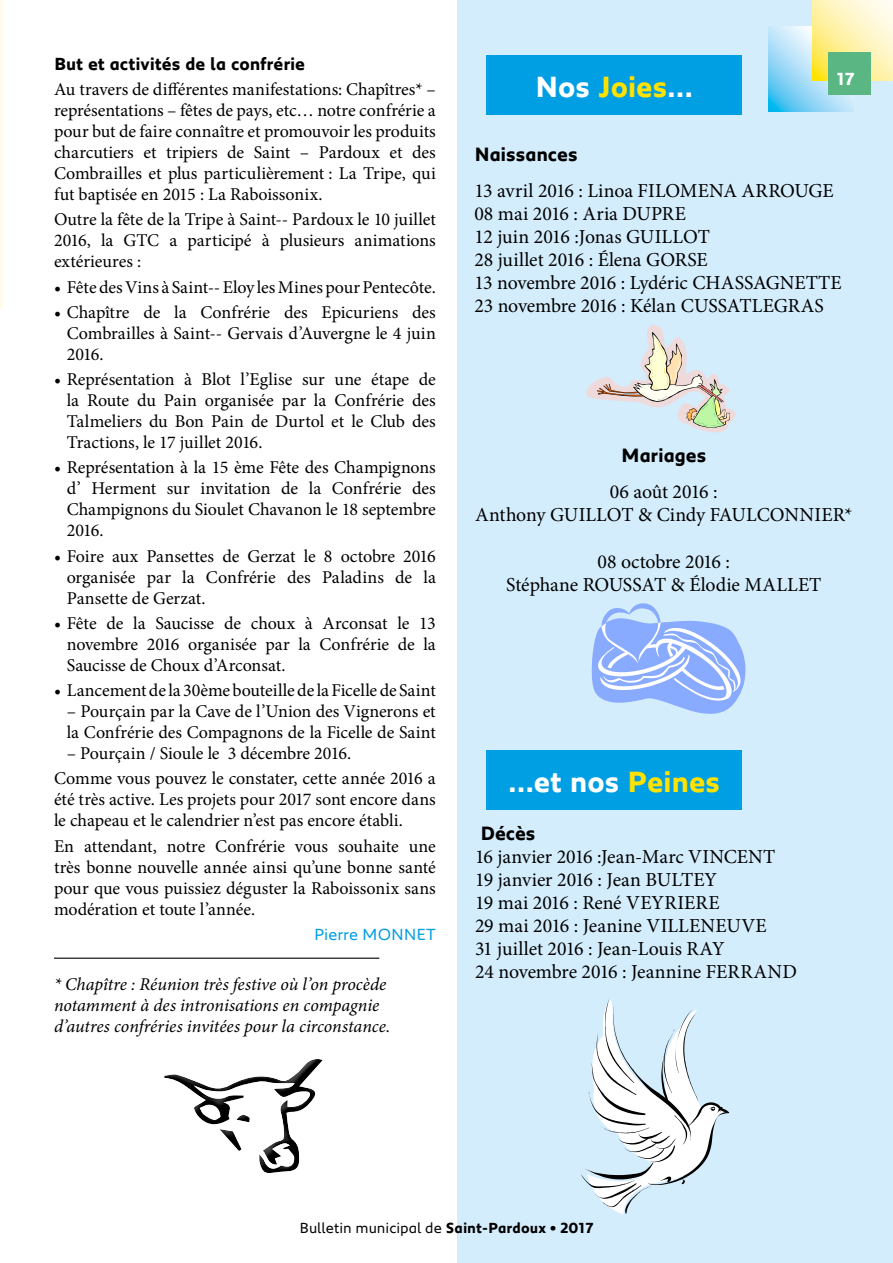
<style>
.page{position:relative;width:893px;height:1263px;background:#fff}
.page>*{position:absolute;margin:0;border:0;box-sizing:border-box;transform-origin:0 0}
.t1{font:700 30px "Peugeot";letter-spacing:-.005em;color:#fff}
.t2{font:700 30px "Peugeot";letter-spacing:-.01em;color:#ffe200}
.t3{font:19.8px/23.1px "Minion Pro";letter-spacing:-.005em;color:#000}
.t4{font:700 19.8px "Peugeot";letter-spacing:-.005em;color:#000}
.t5{font:18px/21px "Minion Pro";letter-spacing:-.005em;color:#000;text-align:justify}
.t6{font:italic 18px/21px "Minion Pro";letter-spacing:-.005em;color:#000}
.t7{font:700 18px "Peugeot";letter-spacing:-.005em;color:#000}
.t8{font:700 18px "Peugeot";color:#fff}
.t9{font:16.5px "Peugeot";color:#009ee3}
.t10{font:15px "Peugeot";color:#000}
.s1{color:#fff}
.s2{color:#ffe200}
.s3{font-weight:700}
</style>
<div class="page">
<hr style="left:0;top:0;width:2px;height:308px;background:#fffced">
<svg style="left:164px;top:1059px;width:159px;height:114px"></svg>
<div style="left:234px;top:1112px;width:17px;height:10px;background:#fff"></div>
<div style="left:234px;top:1114px;width:17px;height:8px;background:#000;opacity:.4"></div>
<div style="left:457px;top:0;width:436px;height:1263px;background:#d4edfc"></div>
<div style="left:486px;top:55px;width:256px;height:60px;background:#009ee3"></div>
<div style="left:486px;top:750px;width:256px;height:59px;background:#009ee3"></div>
<svg style="left:586px;top:325px;width:149px;height:107px"></svg>
<svg style="left:592px;top:603px;width:153px;height:111px"></svg>
<svg style="left:581px;top:999px;width:148px;height:215px"></svg>
<hr style="left:54px;top:958px;width:325px;height:1px;background:#000">
<svg style="left:769px;top:27px;width:85px;height:85px"></svg>
<svg style="left:812px;top:0;width:81px;height:81px;background:#fff3af"></svg>
<div style="left:828px;top:52px;width:43px;height:43px;background:#5ab784"></div>
<p class="t7" style="left:54px;top:51px;width:253px">But et activités de la confrérie</p>
<p class="t5" style="left:54px;top:79px;width:383px">Au travers de différentes manifestations: Chapîtres* – représentations – fêtes de pays, etc… notre confrérie a pour but de faire connaître et promouvoir les produits charcutiers et tripiers de Saint – Pardoux et des Combrailles et plus particulièrement : La Tripe, qui fut baptisée en 2015 : La Raboissonix.</p>
<p class="t5" style="left:54px;top:209px;width:383px">Outre la fête de la Tripe à Saint-- Pardoux le 10 juillet 2016, la GTC a participé à plusieurs animations extérieures :</p>
<p class="t5" style="left:54px;top:276px;width:383px">• Fête des Vins à Saint-- Eloy les Mines pour Pentecôte.</p>
<p class="t5" style="left:67px;top:302px;width:371px;text-indent:-13px">• Chapître de la Confrérie des Epicuriens des Combrailles à Saint-- Gervais d’Auvergne le 4 juin 2016.</p>
<p class="t5" style="left:67px;top:369px;width:371px;text-indent:-13px">• Représentation à Blot l’Eglise sur une étape de la Route du Pain organisée par la Confrérie des Talmeliers du Bon Pain de Durtol et le Club des Tractions, le 17 juillet 2016.</p>
<p class="t5" style="left:67px;top:457px;width:371px;text-indent:-13px">• Représentation à la 15 ème Fête des Champignons d’ Herment sur invitation de la Confrérie des Champignons du Sioulet Chavanon le 18 septembre 2016.</p>
<p class="t5" style="left:67px;top:545px;width:371px;text-indent:-13px">• Foire aux Pansettes de Gerzat le 8 octobre 2016 organisée par la Confrérie des Paladins de la Pansette de Gerzat.</p>
<p class="t5" style="left:67px;top:613px;width:371px;text-indent:-13px">• Fête de la Saucisse de choux à Arconsat le 13 novembre 2016 organisée par la Confrérie de la Saucisse de Choux d’Arconsat.</p>
<p class="t5" style="left:54px;top:680px;width:383px">• Lancement de la 30ème bouteille de la Ficelle de Saint</p>
<p class="t5" style="left:67px;top:701px;width:371px">– Pourçain par la Cave de l’Union des Vignerons et la Confrérie des Compagnons de la Ficelle de Saint</p>
<p class="t5" style="left:54px;top:741px;width:383px;line-height:25.2px;text-indent:13px">– Pourçain / Sioule le 3 décembre 2016.<br>Comme vous pouvez le constater, cette année 2016 a</p>
<p class="t5" style="left:54px;top:789px;width:383px">été très active. Les projets pour 2017 sont encore dans le chapeau et le calendrier n’est pas encore établi.</p>
<p class="t5" style="left:54px;top:835px;width:383px">En attendant, notre Confrérie vous souhaite une très bonne nouvelle année ainsi qu’une bonne santé pour que vous puissiez déguster la Raboissonix sans modération et toute l’année.</p>
<p class="t9" style="left:314px;top:923px;width:123px">Pierre MONNET</p>
<p class="t6" style="left:54px;top:974px;width:338px">* Chapître : Réunion très festive où l’on procède notamment à des intronisations en compagnie d’autres confréries invitées pour la circonstance.</p>
<h1 class="t2" style="left:535px;top:66px;width:160px"><span class="s1">Nos</span> Joies<span class="s1">…</span></h1>
<p class="t8" style="left:835px;top:67px;width:21px">17</p>
<p class="t4" style="left:474px;top:140px;width:105px">Naissances</p>
<p class="t3" style="left:474px;top:179px;width:369px">13 avril 2016 : Linoa FILOMENA ARROUGE<br>08 mai 2016 : Aria DUPRE<br>12 juin 2016 :Jonas GUILLOT<br>28 juillet 2016 : Élena GORSE<br>13 novembre 2016 : Lydéric CHASSAGNETTE<br>23 novembre 2016 : Kélan CUSSATLEGRAS</p>
<p class="t4" style="left:621px;top:442px;width:87px">Mariages</p>
<p class="t3" style="left:475px;top:480px;width:379px;text-align:center">06 août 2016 :<br>Anthony GUILLOT &amp; Cindy FAULCONNIER*</p>
<p class="t3" style="left:506px;top:550px;width:317px;text-align:center">08 octobre 2016 :<br>Stéphane ROUSSAT &amp; Élodie MALLET</p>
<h1 class="t1" style="left:508px;top:761px;width:213px">…et nos <span class="s2">Peines</span></h1>
<p class="t4" style="left:480px;top:819px;width:57px">Décès</p>
<p class="t3" style="left:475px;top:845px;width:323px">16 janvier 2016 :Jean-Marc VINCENT<br>19 janvier 2016 : Jean BULTEY<br>19 mai 2016 : René VEYRIERE<br>29 mai 2016 : Jeanine VILLENEUVE<br>31 juillet 2016 : Jean-Louis RAY<br>24 novembre 2016 : Jeannine FERRAND</p>
<p class="t10" style="left:299px;top:1217px;width:296px">Bulletin municipal de <span class="s3">Saint-Pardoux • 2017</span></p>
</div>
